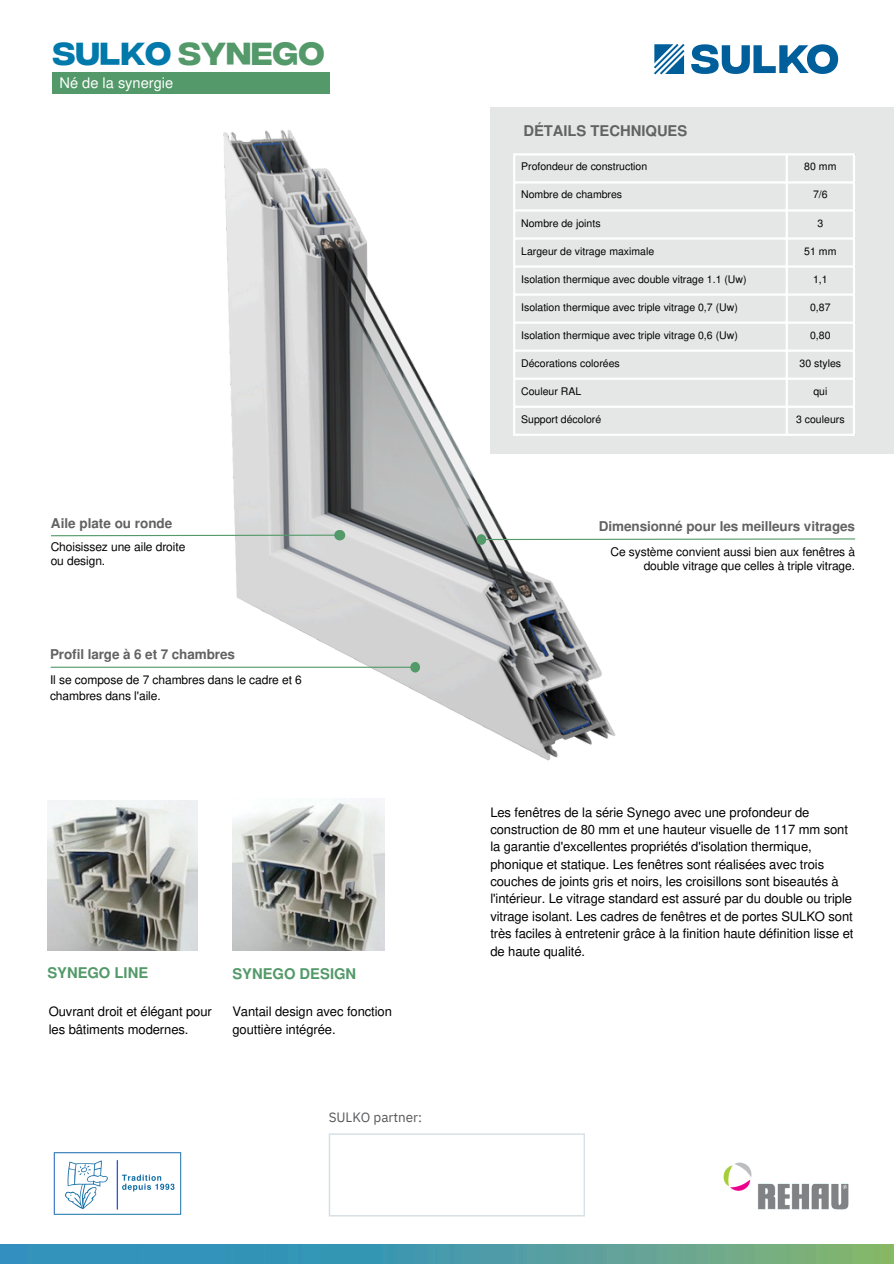
<style>
.page{position:relative;width:894px;height:1264px;background:#fff}
.page>*{position:absolute;margin:0;border:0;box-sizing:border-box;transform-origin:0 0}
.t1{font:600 31.65px "Integral CF";color:#539969}
.t2{font:700 14.7px "Nimbus San L";color:#539969}
.t3{font:700 14.7px "Nimbus San L";color:#626262}
.t4{font:14.7px "Nimbus San L";color:#fefefe}
.t5{font:700 13.5px "Nimbus San L";letter-spacing:-.005em;color:#626262}
.t6{font:13.5px "IBM Plex Sans";letter-spacing:-.005em;color:#58595b}
.t7{font:13.05px/17.4px "Nimbus San L";letter-spacing:-.005em;color:#000}
.t8{font:12px/14px "Nimbus San L";letter-spacing:-.005em;color:#000;text-align:right}
.t9{font:10.5px "Nimbus San L";color:#000}
.s1{color:#0179aa}
</style>
<div class="page">
<svg style="left:328px;top:1133px;width:257px;height:83px"></svg>
<img style="left:723px;top:1162px;width:126px;height:48px">
<img style="left:0;top:1244px;width:893px;height:19px">
<div style="left:490px;top:107px;width:403px;height:347px;background:#e5e6e6"></div>
<hr style="left:785px;top:155px;width:2px;height:278px;background:#fefefe">
<hr style="left:852px;top:155px;width:2px;height:278px;background:#fefefe">
<hr style="left:513px;top:153px;width:341px;height:2px;background:#fefefe">
<hr style="left:513px;top:181px;width:341px;height:2px;background:#fefefe">
<hr style="left:513px;top:209px;width:341px;height:3px;background:#fefefe">
<hr style="left:513px;top:237px;width:341px;height:3px;background:#fefefe">
<hr style="left:513px;top:265px;width:341px;height:3px;background:#fefefe">
<hr style="left:513px;top:293px;width:341px;height:3px;background:#fefefe">
<hr style="left:513px;top:321px;width:341px;height:3px;background:#fefefe">
<hr style="left:513px;top:349px;width:341px;height:3px;background:#fefefe">
<hr style="left:513px;top:377px;width:341px;height:3px;background:#fefefe">
<hr style="left:513px;top:405px;width:341px;height:3px;background:#fefefe">
<hr style="left:513px;top:433px;width:341px;height:3px;background:#fefefe">
<img style="left:166px;top:130px;width:464px;height:631px">
<svg style="left:486px;top:538px;width:370px;height:2px"></svg>
<hr style="left:51px;top:666px;width:364px;height:1px;background:#539969">
<div style="left:476px;top:534px;width:10px;height:11px;background:#539969;border-radius:50%"></div>
<svg style="left:51px;top:534px;width:283px;height:3px"></svg>
<svg style="left:654px;top:44px;width:30px;height:30px"></svg>
<svg style="left:691px;top:44px;width:146px;height:30px"></svg>
<img style="left:53px;top:1152px;width:129px;height:63px">
<div style="left:53px;top:73px;width:277px;height:21px;background:#539969"></div>
<div style="left:334px;top:530px;width:11px;height:10px;background:#539969;border-radius:50%"></div>
<div style="left:410px;top:662px;width:10px;height:10px;background:#539969;border-radius:50%"></div>
<img style="left:47px;top:801px;width:150px;height:149px">
<img style="left:232px;top:798px;width:152px;height:152px">
<p class="t1" style="left:53px;top:37px;width:273px"><span class="s1">SULKO</span> sYNEGO</p>
<p class="t4" style="left:60px;top:78px;width:115px">Né de la synergie</p>
<h2 class="t5" style="left:51px;top:518px;width:123px">Aile plate ou ronde</h2>
<p class="t8" style="left:51px;top:541px;width:136px">Choisissez une aile droite</p>
<h2 class="t8" style="left:51px;top:555px;width:56px">ou design.</h2>
<p class="t5" style="left:50px;top:649px;width:186px">Profil large à 6 et 7 chambres</p>
<h3 class="t8" style="left:50px;top:673px;width:253px;line-height:16px;text-align:left">Il se compose de 7 chambres dans le cadre et 6 chambres dans l'aile.</h3>
<p class="t2" style="left:47px;top:967px;width:102px">SYNEGO LINE</p>
<p class="t2" style="left:232px;top:967px;width:125px">SYNEGO DESIGN</p>
<p class="t7" style="left:49px;top:1004px;width:164px">Ouvrant droit et élégant pour les bâtiments modernes.</p>
<p class="t7" style="left:232px;top:1004px;width:161px">Vantail design avec fonction gouttière intégrée.</p>
<h1 class="t6" style="left:328px;top:1108px;width:95px">SULKO partner:</h1>
<p class="t3" style="left:523px;top:125px;width:165px">DÉTAILS TECHNIQUES</p>
<h2 class="t9" style="left:521px;top:163px;width:128px">Profondeur de construction</h2>
<p class="t9" style="left:804px;top:163px;width:34px">80 mm</p>
<p class="t9" style="left:521px;top:191px;width:102px">Nombre de chambres</p>
<p class="t9" style="left:812px;top:191px;width:16px">7/6</p>
<p class="t9" style="left:521px;top:219px;width:81px">Nombre de joints</p>
<p class="t9" style="left:817px;top:219px;width:7px">3</p>
<p class="t9" style="left:521px;top:247px;width:135px">Largeur de vitrage maximale</p>
<p class="t9" style="left:804px;top:247px;width:34px">51 mm</p>
<p class="t9" style="left:521px;top:275px;width:227px">Isolation thermique avec double vitrage 1.1 (Uw)</p>
<p class="t9" style="left:812px;top:275px;width:16px">1,1</p>
<p class="t9" style="left:521px;top:303px;width:218px">Isolation thermique avec triple vitrage 0,7 (Uw)</p>
<p class="t9" style="left:809px;top:303px;width:22px">0,87</p>
<p class="t9" style="left:521px;top:331px;width:218px">Isolation thermique avec triple vitrage 0,6 (Uw)</p>
<p class="t9" style="left:809px;top:331px;width:22px">0,80</p>
<p class="t9" style="left:521px;top:359px;width:100px">Décorations colorées</p>
<p class="t9" style="left:799px;top:359px;width:43px">30 styles</p>
<p class="t9" style="left:521px;top:387px;width:62px">Couleur RAL</p>
<p class="t9" style="left:813px;top:387px;width:16px">qui</p>
<p class="t9" style="left:521px;top:415px;width:81px">Support décoloré</p>
<p class="t9" style="left:795px;top:415px;width:50px">3 couleurs</p>
<h3 class="t5" style="left:598px;top:521px;width:258px">Dimensionné pour les meilleurs vitrages</h3>
<p class="t8" style="left:610px;top:546px;width:246px">Ce système convient aussi bien aux fenêtres à double vitrage que celles à triple vitrage.</p>
<h3 class="t7" style="left:490px;top:805px;width:364px">Les fenêtres de la série Synego avec une profondeur de construction de 80 mm et une hauteur visuelle de 117 mm sont la garantie d'excellentes propriétés d'isolation thermique, phonique et statique. Les fenêtres sont réalisées avec trois couches de joints gris et noirs, les croisillons sont biseautés à l'intérieur. Le vitrage standard est assuré par du double ou triple vitrage isolant. Les cadres de fenêtres et de portes SULKO sont très faciles à entretenir grâce à la finition haute définition lisse et de haute qualité.</h3>
</div>
